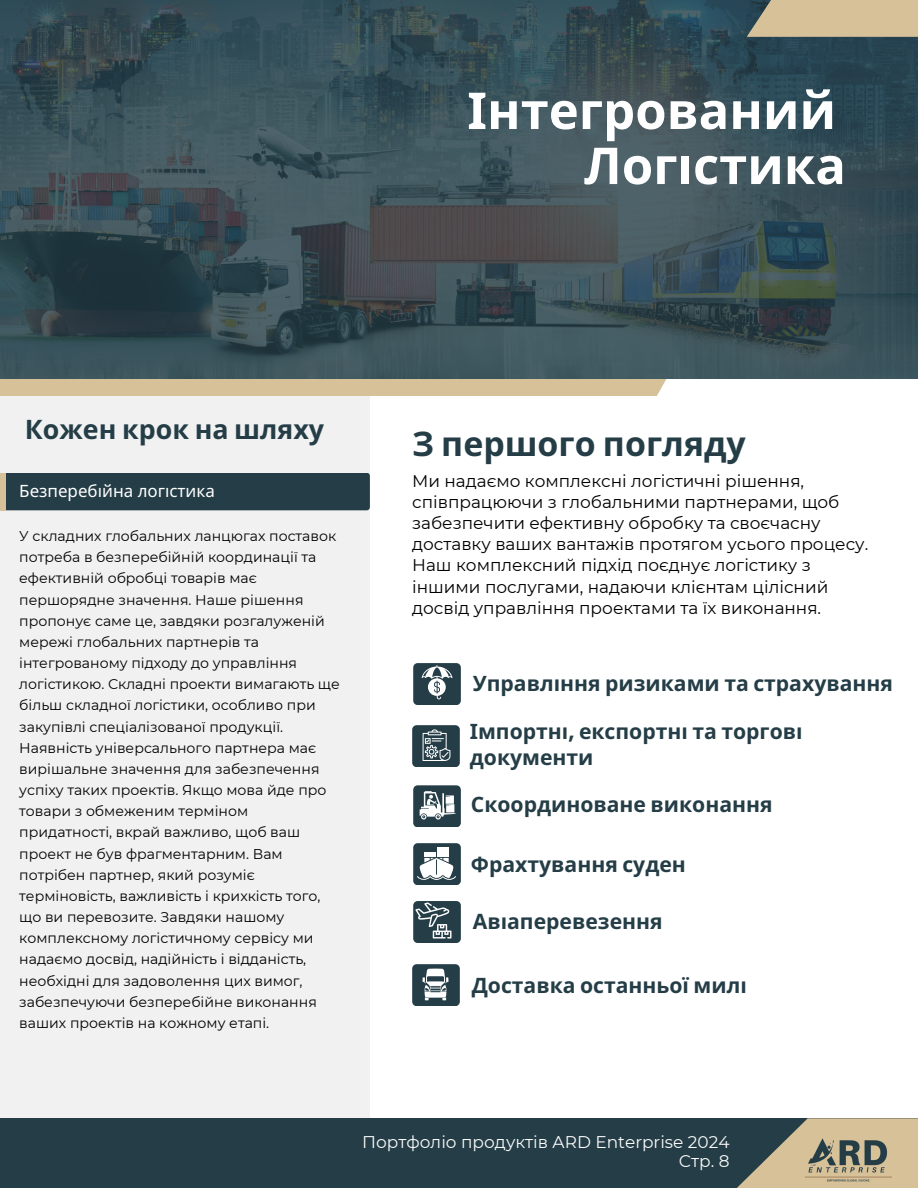
<style>
.page{position:relative;width:918px;height:1188px;background:#fff}
.page>*{position:absolute;margin:0;border:0;box-sizing:border-box;transform-origin:0 0}
.t1{font:700 50.85px/55.1px "Noto Sans";color:#fff;text-align:right}
.t2{font:700 33.9px "Noto Sans";color:#243d46}
.t3{font:700 26.85px "Noto Sans";color:#243d46}
.t4{font:700 21.15px/25.3px "Noto Sans";color:#243d46}
.t5{font:16.95px/21.1px "Montserrat";color:#000}
.t6{font:16.95px/19px "Montserrat";color:#fafafa;text-align:right}
.t7{font:16.95px "Noto Sans";color:#fff}
.t8{font:14.1px/21.1px "Montserrat";color:#000}
.s1{font-family:"Poppins"}
</style>
<div class="page">
<div style="left:0;top:0;width:370px;height:1188px;background:#f1f1f1"></div>
<div style="left:0;top:379px;width:667px;height:17px;background:#d7c199"></div>
<svg style="left:0;top:0;width:918px;height:379px;background:#394e56"></svg>
<div style="left:747px;top:0;width:171px;height:37px;background:#d7c199"></div>
<div style="left:0;top:473px;width:370px;height:37px;background:#243d46;border-radius:3px"></div>
<div style="left:0;top:473px;width:5px;height:37px;background:#d7c199"></div>
<svg style="left:413px;top:785px;width:48px;height:42px"></svg>
<svg style="left:412px;top:725px;width:48px;height:42px;background:#455b62"></svg>
<svg style="left:413px;top:843px;width:48px;height:42px"></svg>
<svg style="left:413px;top:901px;width:48px;height:42px;background:#495e65"></svg>
<svg style="left:412px;top:964px;width:48px;height:42px"></svg>
<svg style="left:413px;top:663px;width:48px;height:42px;background:#52666d"></svg>
<div style="left:0;top:1118px;width:918px;height:70px;background:#243d46"></div>
<svg style="left:737px;top:1118px;width:181px;height:70px"></svg>
<img style="left:805px;top:1134px;width:87px;height:49px">
<h1 class="t1" style="left:467px;top:82px;width:380px">Інтегрований<br>Логістика</h1>
<h4 class="t3" style="left:25px;top:410px;width:301px">Кожен крок на шляху</h4>
<h2 class="t2" style="left:412px;top:420px;width:335px">З першого погляду</h2>
<h5 class="t7" style="left:19px;top:479px;width:197px">Безперебі йна логістика</h5>
<p class="t5" style="left:412px;top:470px;width:458px">Ми надаємо комплексні логістичні рішення, співпрацюючи з глобальними партнерами, щоб забезпечити ефективну обробку та своєчасну доставку ваших вантажів протягом усього процесу.<br>Наш комплексний підхід поєднує логістику з іншими послугами, надаючи клієнтам цілісний досвід управління проектами та їх виконання.</p>
<h3 class="t8" style="left:19px;top:525px;width:322px">У складних глобальних ланцюгах поставок потреба в безперебійній координації та ефективній обробці товарів має першорядне значення. Наше рішення пропонує саме це, завдяки розгалуженій мережі глобальних партнерів та інтегрованому підходу до управління логістикою. Складні проекти вимагають ще більш складної логістики, особливо при закупівлі спеціалізованої продукції.<br>Наявність універсального партнера має вирішальне значення для забезпечення успіху таких проектів. Якщо мова йде про товари з обмеженим терміном придатності, вкрай важливо, щоб ваш проект не був фрагментарним. Вам потрібен партнер, який розуміє терміновість, важливість і крихкість того, що ви перевозите. Завдяки нашому комплексному логістичному сервісу ми надаємо досвід, надійність і відданість, необхідні для задоволення цих вимог, забезпечуючи безперебійне виконання ваших проектів на кожному етапі.</h3>
<p class="t4" style="left:473px;top:671px;width:422px">Управлі ння ризиками та страхування</p>
<p class="t4" style="left:470px;top:718px;width:331px">Імпортні<span class="s1">,</span> експортні та торгові документи</p>
<h6 class="t4" style="left:471px;top:792px;width:303px">Скоординоване виконання</h6>
<h4 class="t4" style="left:471px;top:851px;width:217px">Фрахтування суден</h4>
<p class="t4" style="left:473px;top:909px;width:192px">Авіаперевезення</p>
<h4 class="t4" style="left:472px;top:973px;width:273px">Доставка останньої милі</h4>
<p class="t6" style="left:362px;top:1132px;width:369px">Портфоліо продуктів ARD Enterprise 2024<br>Стр. 8</p>
</div>
